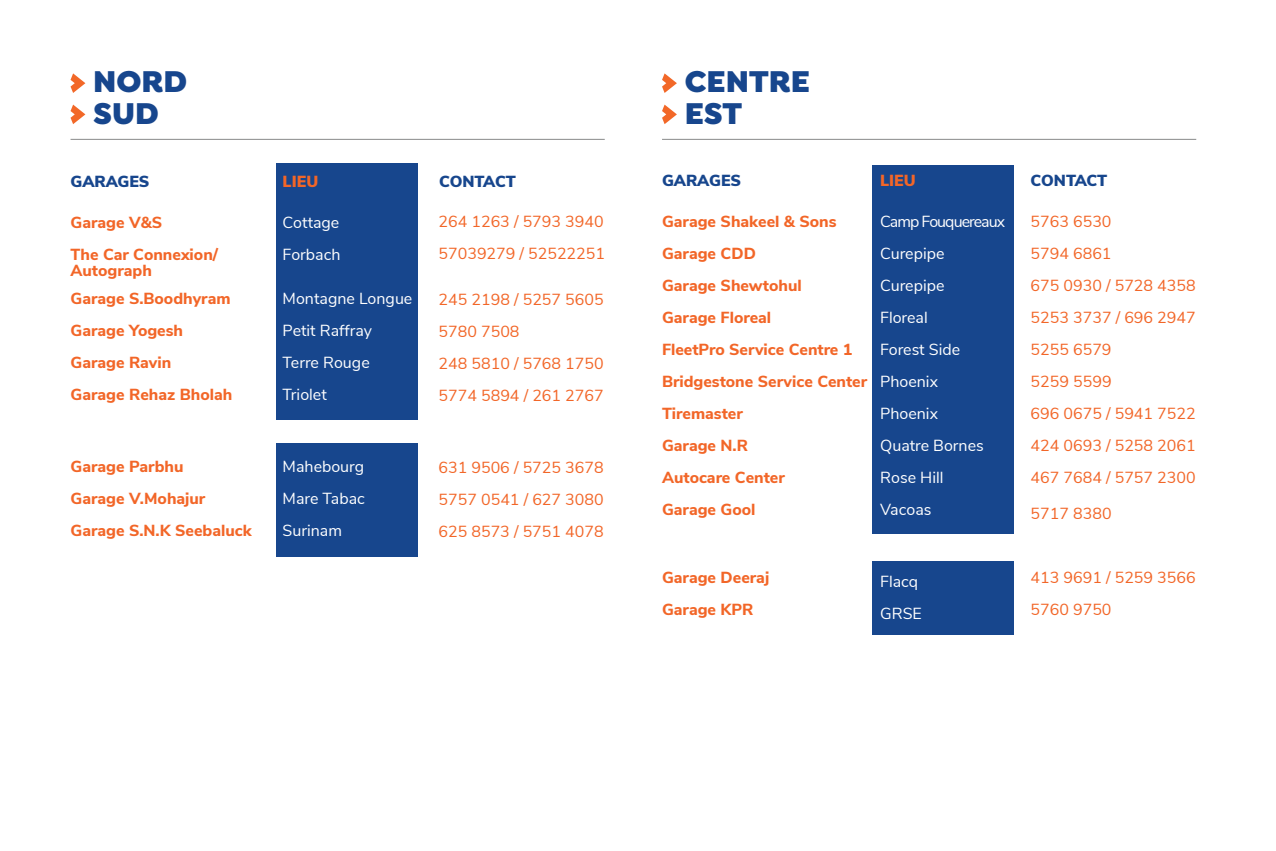
<style>
.page{position:relative;width:1276px;height:851px;background:#fff}
.page>*{position:absolute;margin:0;border:0;box-sizing:border-box;transform-origin:0 0}
.t1{font:900 32px "Isidora";color:#17468d}
.t2{font:800 16px "Nunito Sans";color:#f26628}
.t3{font:16px "Nunito Sans";color:#f26628}
.t4{font:16px "Nunito Sans";color:#fff}
.t5{font:900 16px "Nunito Sans";letter-spacing:-.01em;color:#17468d}
.t6{font:16px "Nunito Sans";letter-spacing:-.06em;color:#fff}
.t7{font:900 16px "Nunito Sans";color:#f26628}
</style>
<div class="page">
<div style="left:872px;top:165px;width:141px;height:368px;background:#17468d"></div>
<div style="left:276px;top:164px;width:141px;height:256px;background:#17468d"></div>
<div style="left:276px;top:443px;width:141px;height:114px;background:#17468d"></div>
<div style="left:872px;top:561px;width:141px;height:74px;background:#17468d"></div>
<hr style="left:71px;top:139px;width:534px;height:1px;background:#898a8b">
<hr style="left:662px;top:139px;width:534px;height:1px;background:#898a8b">
<svg style="left:71px;top:105px;width:14px;height:19px"></svg>
<svg style="left:662px;top:105px;width:15px;height:19px"></svg>
<svg style="left:71px;top:73px;width:14px;height:20px"></svg>
<svg style="left:662px;top:73px;width:15px;height:20px"></svg>
<p class="t1" style="left:93px;top:61px;width:96px">NORD</p>
<p class="t1" style="left:93px;top:93px;width:67px">SUD</p>
<p class="t1" style="left:685px;top:61px;width:127px">CENTRE</p>
<p class="t1" style="left:685px;top:93px;width:59px">EST</p>
<p class="t5" style="left:71px;top:169px;width:81px">GARAGES</p>
<p class="t5" style="left:662px;top:168px;width:81px">GARAGES</p>
<p class="t4" style="left:283px;top:210px;width:58px">Cottage</p>
<p class="t4" style="left:283px;top:242px;width:59px">Forbach</p>
<p class="t4" style="left:283px;top:286px;width:131px">Montagne Longue</p>
<p class="t4" style="left:283px;top:318px;width:91px">Petit Raffray</p>
<p class="t4" style="left:283px;top:350px;width:89px">Terre Rouge</p>
<p class="t4" style="left:283px;top:382px;width:46px">Triolet</p>
<p class="t5" style="left:439px;top:169px;width:78px">CONTACT</p>
<p class="t5" style="left:1030px;top:168px;width:78px">CONTACT</p>
<p class="t7" style="left:283px;top:169px;width:37px">LIEU</p>
<p class="t7" style="left:880px;top:168px;width:37px">LIEU</p>
<p class="t3" style="left:438px;top:209px;width:167px">264 1263 / 5793 3940</p>
<p class="t3" style="left:438px;top:241px;width:168px">57039279 / 52522251</p>
<p class="t3" style="left:438px;top:287px;width:167px">245 2198 / 5257 5605</p>
<p class="t3" style="left:438px;top:319px;width:82px">5780 7508</p>
<p class="t3" style="left:438px;top:351px;width:167px">248 5810 / 5768 1750</p>
<p class="t3" style="left:438px;top:383px;width:167px">5774 5894 / 261 2767</p>
<p class="t6" style="left:880px;top:209px;width:126px">Camp Fouquereaux</p>
<p class="t4" style="left:880px;top:241px;width:66px">Curepipe</p>
<p class="t4" style="left:880px;top:273px;width:66px">Curepipe</p>
<p class="t4" style="left:880px;top:305px;width:49px">Floreal</p>
<p class="t4" style="left:880px;top:337px;width:82px">Forest Side</p>
<p class="t4" style="left:880px;top:369px;width:59px">Phoenix</p>
<p class="t4" style="left:880px;top:401px;width:59px">Phoenix</p>
<p class="t4" style="left:880px;top:433px;width:105px">Quatre Bornes</p>
<p class="t4" style="left:880px;top:465px;width:65px">Rose Hill</p>
<p class="t4" style="left:880px;top:497px;width:53px">Vacoas</p>
<p class="t2" style="left:662px;top:209px;width:176px">Garage Shakeel &amp; Sons</p>
<p class="t2" style="left:662px;top:241px;width:95px">Garage CDD</p>
<p class="t2" style="left:662px;top:273px;width:141px">Garage Shewtohul</p>
<p class="t2" style="left:662px;top:305px;width:111px">Garage Floreal</p>
<p class="t2" style="left:662px;top:337px;width:192px">FleetPro Service Centre 1</p>
<p class="t2" style="left:662px;top:369px;width:207px">Bridgestone Service Center</p>
<p class="t2" style="left:662px;top:401px;width:82px">Tiremaster</p>
<p class="t2" style="left:662px;top:433px;width:87px">Garage N.R</p>
<p class="t2" style="left:662px;top:465px;width:124px">Autocare Center</p>
<p class="t2" style="left:662px;top:497px;width:95px">Garage Gool</p>
<p class="t3" style="left:1030px;top:209px;width:82px">5763 6530</p>
<p class="t3" style="left:1030px;top:241px;width:82px">5794 6861</p>
<p class="t3" style="left:1030px;top:273px;width:167px">675 0930 / 5728 4358</p>
<p class="t3" style="left:1030px;top:305px;width:167px">5253 3737 / 696 2947</p>
<p class="t3" style="left:1030px;top:337px;width:82px">5255 6579</p>
<p class="t3" style="left:1030px;top:369px;width:82px">5259 5599</p>
<p class="t3" style="left:1030px;top:401px;width:166px">696 0675 / 5941 7522</p>
<p class="t3" style="left:1030px;top:433px;width:167px">424 0693 / 5258 2061</p>
<p class="t3" style="left:1030px;top:465px;width:167px">467 7684 / 5757 2300</p>
<p class="t3" style="left:1030px;top:501px;width:82px">5717 8380</p>
<p class="t2" style="left:71px;top:210px;width:93px">Garage V&amp;S</p>
<p class="t2" style="left:71px;top:242px;width:149px">The Car Connexion/</p>
<p class="t2" style="left:71px;top:258px;width:83px">Autograph</p>
<p class="t2" style="left:71px;top:286px;width:161px">Garage S.Boodhyram</p>
<p class="t2" style="left:71px;top:318px;width:114px">Garage Yogesh</p>
<p class="t2" style="left:71px;top:350px;width:102px">Garage Ravin</p>
<p class="t2" style="left:71px;top:382px;width:163px">Garage Rehaz Bholah</p>
<p class="t4" style="left:283px;top:454px;width:83px">Mahebourg</p>
<p class="t4" style="left:283px;top:486px;width:84px">Mare Tabac</p>
<p class="t4" style="left:283px;top:518px;width:61px">Surinam</p>
<p class="t2" style="left:71px;top:454px;width:114px">Garage Parbhu</p>
<p class="t2" style="left:71px;top:486px;width:136px">Garage V.Mohajur</p>
<p class="t2" style="left:71px;top:518px;width:183px">Garage S.N.K Seebaluck</p>
<p class="t3" style="left:438px;top:455px;width:166px">631 9506 / 5725 3678</p>
<p class="t3" style="left:438px;top:487px;width:167px">5757 0541 / 627 3080</p>
<p class="t3" style="left:438px;top:519px;width:167px">625 8573 / 5751 4078</p>
<p class="t2" style="left:662px;top:565px;width:109px">Garage Deeraj</p>
<p class="t2" style="left:662px;top:597px;width:93px">Garage KPR</p>
<p class="t4" style="left:880px;top:569px;width:40px">Flacq</p>
<p class="t4" style="left:880px;top:601px;width:43px">GRSE</p>
<p class="t3" style="left:1030px;top:565px;width:166px">413 9691 / 5259 3566</p>
<p class="t3" style="left:1030px;top:597px;width:82px">5760 9750</p>
</div>
